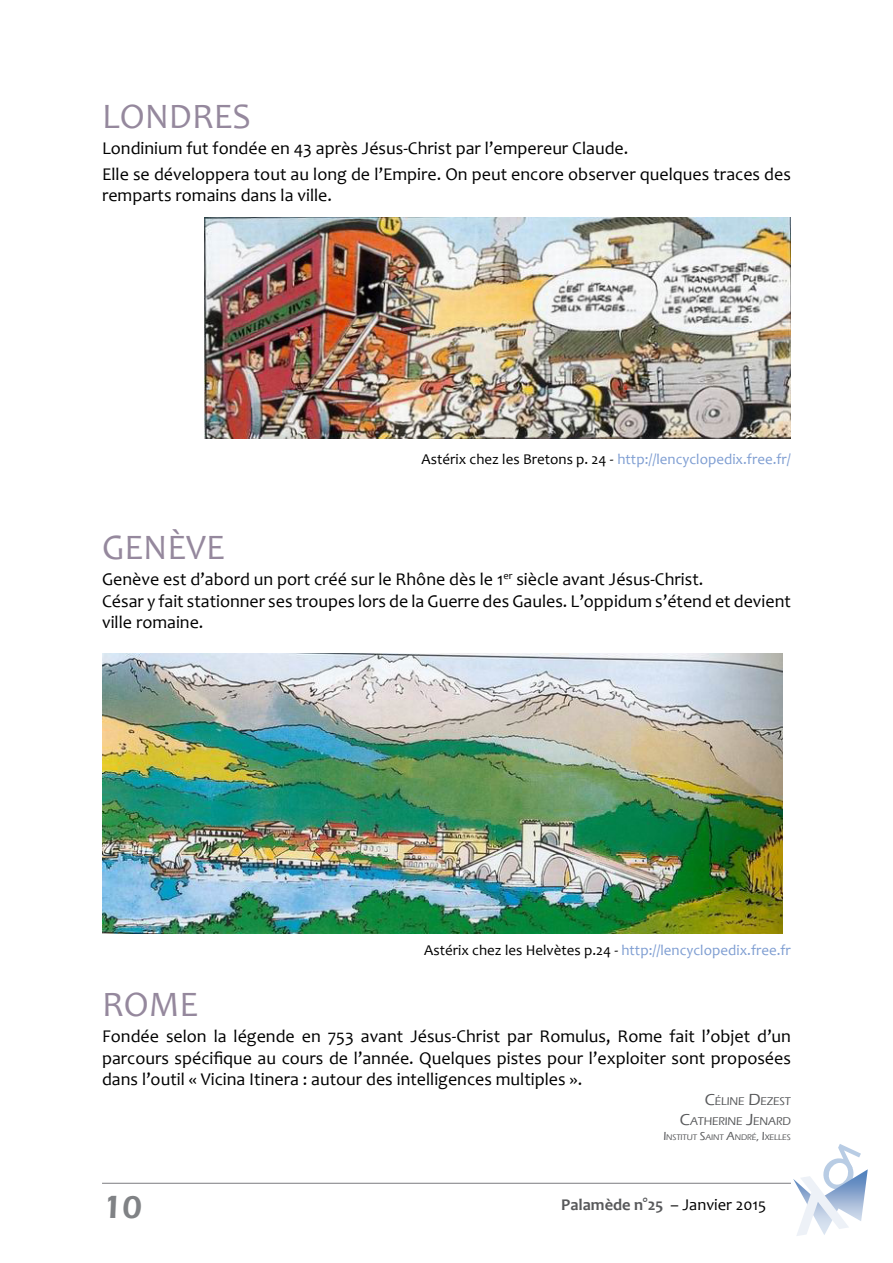
<style>
.page{position:relative;width:893px;height:1263px;background:#fff}
.page>*{position:absolute;margin:0;border:0;box-sizing:border-box;transform-origin:0 0}
.t1{font:36px "Candara";color:#95889d}
.t2{font:600 33px "Eras ITC";color:#808285}
.t3{font:18px/21.6px "Candara";color:#000}
.t4{font:700 16.5px "Candara";color:#58595b}
.t5{font:15px "Candara";color:#7f9ed2}
.t6{font:500 11.55px/19.5px "Eras ITC";letter-spacing:-.015em;color:#58595b;text-align:right}
.t7{font:500 8.4px "Eras ITC";letter-spacing:-.015em;color:#58595b}
.s1{color:#000}
.s2{font-size:16.5px}
.s3{font-size:12px}
.s4{font-weight:400;color:#000}
</style>
<div class="page">
<svg style="left:793px;top:1144px;width:75px;height:92px"></svg>
<hr style="left:102px;top:1183px;width:689px;height:1px;background:#7b7c7f">
<img style="left:204px;top:218px;width:587px;height:220px">
<img style="left:102px;top:653px;width:681px;height:281px">
<h1 class="t1" style="left:102px;top:94px;width:150px">LONDRES</h1>
<p class="t3" style="left:102px;top:135px;width:690px;line-height:25.8px">Londinium fut fondée en 43 après Jésus-Christ par l’empereur Claude.<br>Elle se développera tout au long de l’Empire. On peut encore observer quelques traces des</p>
<p class="t3" style="left:102px;top:185px;width:232px">remparts romains dans la ville.</p>
<p class="t5" style="left:422px;top:450px;width:371px"><span class="s1">Astérix chez les Bretons p. 24 -</span> http://lencyclopedix.free.fr/</p>
<h1 class="t1" style="left:102px;top:525px;width:124px">GENÈVE</h1>
<p class="t3" style="left:102px;top:568px;width:690px">Genève est d’abord un port créé sur le Rhône dès le 1<sup>er</sup> siècle avant Jésus-Christ.<br>César y fait stationner ses troupes lors de la Guerre des Gaules. L’oppidum s’étend et devient ville romaine.</p>
<p class="t5" style="left:424px;top:941px;width:368px"><span class="s1">Astérix chez les Helvètes p.24 -</span> http://lencyclopedix.free.fr</p>
<h1 class="t1" style="left:102px;top:982px;width:98px">ROME</h1>
<p class="t3" style="left:102px;top:1025px;width:690px;text-align:justify">Fondée selon la légende en 753 avant Jésus-Christ par Romulus, Rome fait l’objet d’un parcours spécifique au cours de l’année. Quelques pistes pour l’exploiter sont proposées dans l’outil « Vicina Itinera : autour des intelligences multiples ».</p>
<p class="t6" style="left:680px;top:1091px;width:113px"><span class="s2">C</span>ÉLINE <span class="s2">D</span>EZEST<br><span class="s2">C</span>ATHERINE <span class="s2">J</span>ENARD</p>
<p class="t7" style="left:663px;top:1132px;width:129px"><span class="s3">I</span> NSTITUT <span class="s3">S</span>AINT <span class="s3">A</span>NDRÉ<span class="s3">, I</span>XELLES</p>
<h2 class="t2" style="left:102px;top:1188px;width:42px">10</h2>
<p class="t4" style="left:561px;top:1194px;width:206px">Palamède n°25 <span class="s4">– Janvier 2015</span></p>
</div>
